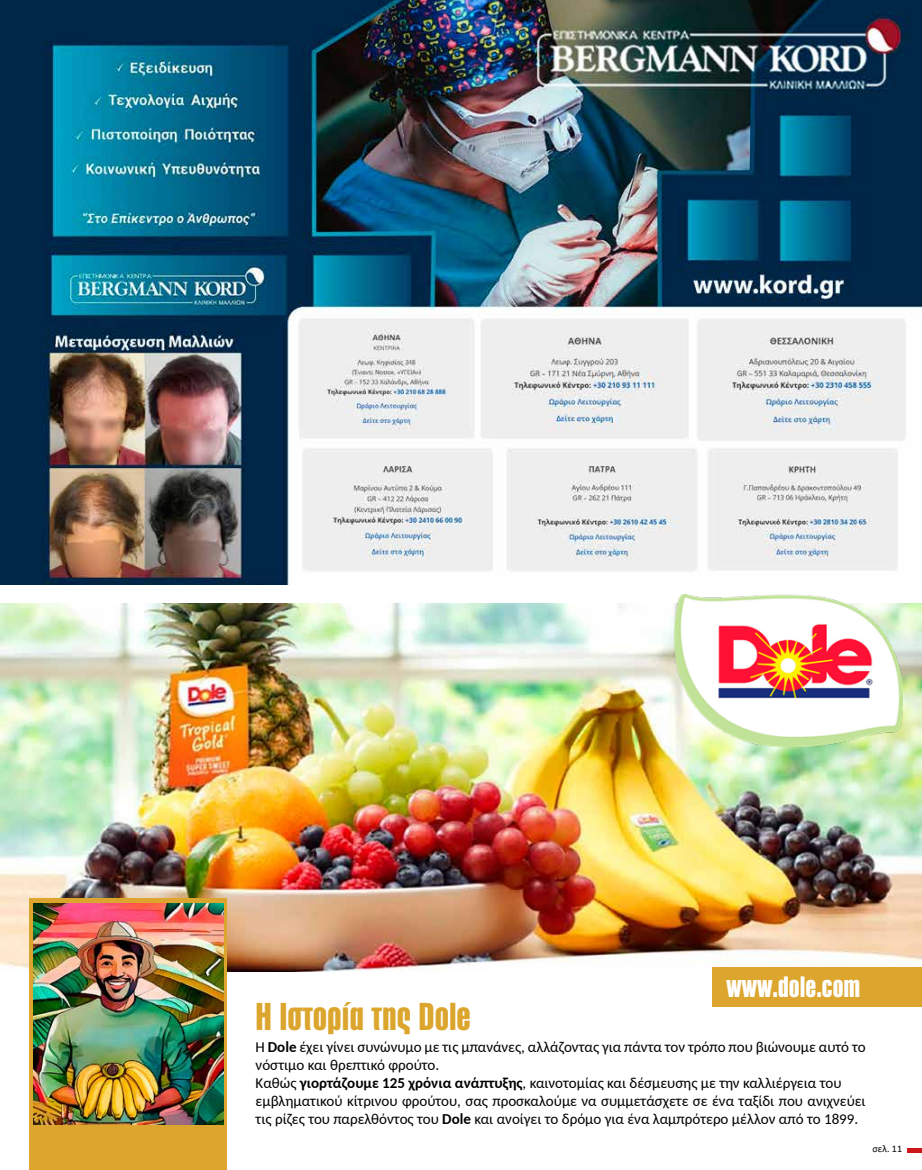
<style>
.page{position:relative;width:922px;height:1170px;background:#fff}
.page>*{position:absolute;margin:0;border:0;box-sizing:border-box;transform-origin:0 0}
.t1{font:800 36.25px "PF Fusion Sans";color:#dca62e}
.t2{font:800 27.5px "PF Fusion Sans";color:#fff}
.t3{font:15px/18px "Carlito";color:#000}
.t4{font:10px "Calibri";color:#000}
.s1{font-weight:700}
</style>
<div class="page">
<svg style="left:907px;top:1148px;width:14px;height:3px"></svg>
<img style="left:0;top:0;width:921px;height:585px">
<img style="left:0;top:603px;width:921px;height:368px">
<img style="left:674px;top:594px;width:227px;height:152px">
<div style="left:29px;top:898px;width:198px;height:271px;background:#dca62e"></div>
<img style="left:33px;top:903px;width:190px;height:221px">
<div style="left:712px;top:967px;width:209px;height:39px;background:#dca62e"></div>
<h2 class="t2" style="left:726px;top:970px;width:135px">www.dole.com</h2>
<h1 class="t1" style="left:255px;top:995px;width:217px">H Ιστορία της Dole</h1>
<p class="t3" style="left:255px;top:1037px;width:611px">Η <span class="s1">Dole</span> έχει γίνει συνώνυμο με τις μπανάνες, αλλάζοντας για πάντα τον τρόπο που βιώνουμε αυτό το νόστιμο και θρεπτικό φρούτο.<br>Καθώς <span class="s1">γιορτάζουμε 125 χρόνια ανάπτυξης</span>, καινοτομίας και δέσμευσης με την καλλιέργεια του εμβληματικού κίτρινου φρούτου, σας προσκαλούμε να συμμετάσχετε σε ένα ταξίδι που ανιχνεύει τις ρίζες του παρελθόντος του <span class="s1">Dole</span> και ανοίγει το δρόμο για ένα λαμπρότερο μέλλον από το 1899.</p>
<p class="t4" style="left:872px;top:1141px;width:31px">σελ. 11</p>
</div>
